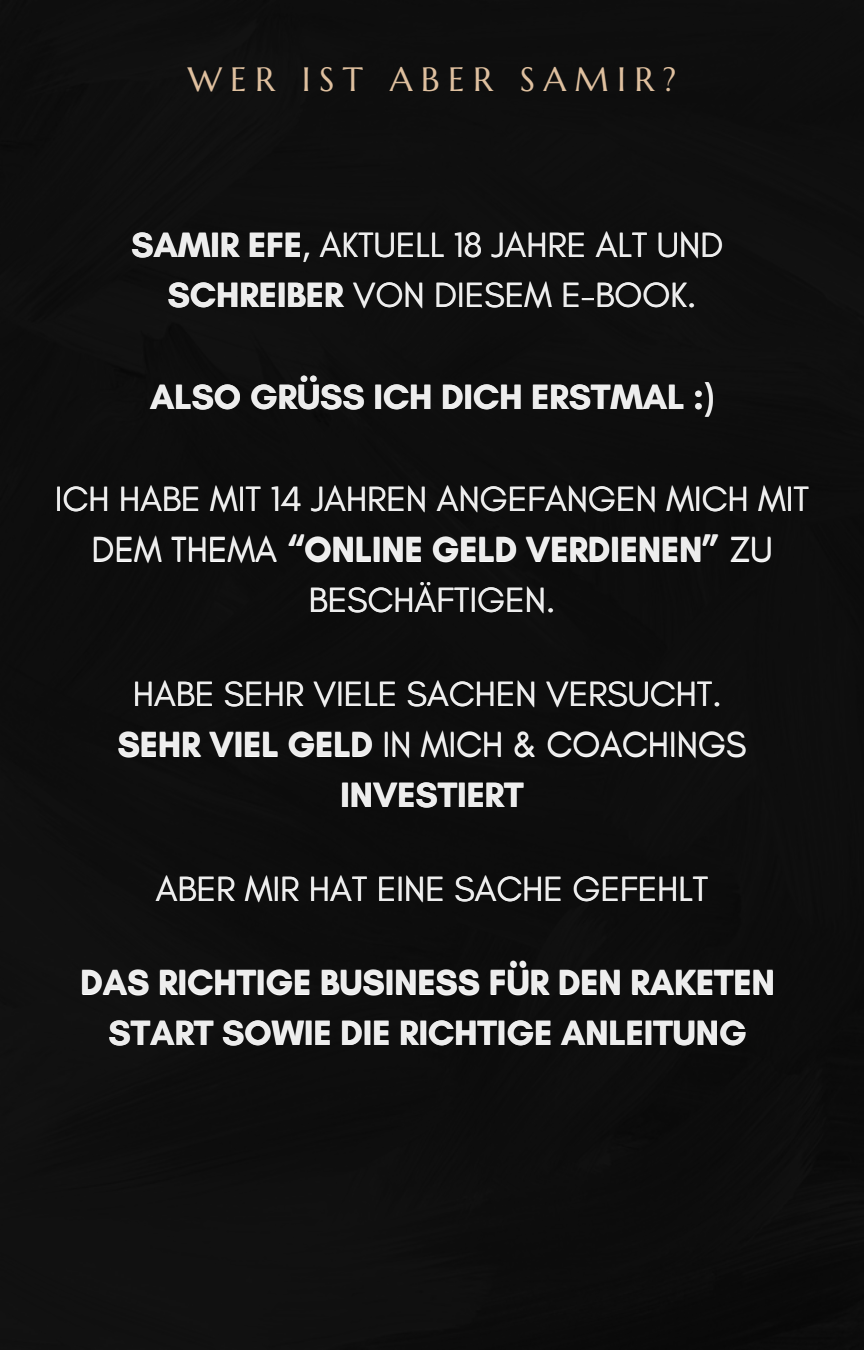
<style>
.page{position:relative;width:864px;height:1350px;background:#0e0e0e}
.page>*{position:absolute;margin:0;border:0;box-sizing:border-box;transform-origin:0 0}
.t1{font:35.55px/50.6px "Glacial Indifference";letter-spacing:-.005em;color:#ededed;text-align:center}
.t2{font:700 35.55px/50.6px "Glacial Indifference";letter-spacing:-.005em;color:#ededed;text-align:center}
.t3{font:33.75px "Marcellus";letter-spacing:.245em;color:#dfc09f}
.s1{font-weight:700}
.s2{color:#fff}
</style>
<div class="page">
<p class="t3" style="left:188px;top:58px;width:490px">WER IST ABER SAMIR?</p>
<p class="t1" style="left:131px;top:219px;width:594px"><span class="s1">SAMIR EFE</span>, AKTUELL 18 JAHRE ALT UND</p>
<h1 class="t1" style="left:168px;top:269px;width:530px"><span class="s1">SCHREIBER</span> VON DIESEM E-BOOK.</h1>
<p class="t2" style="left:150px;top:371px;width:566px">ALSO GRÜSS ICH DICH ERSTMAL :)</p>
<p class="t1" style="left:55px;top:473px;width:756px">ICH HABE MIT 14 JAHREN ANGEFANGEN MICH MIT</p>
<p class="t1" style="left:91px;top:524px;width:683px">DEM THEMA <span class="s1">“ONLINE GELD VERDIENEN”</span> <span class="s2">ZU<br></span>BESCHÄFTIGEN.</p>
<p class="t1" style="left:118px;top:668px;width:630px">HABE SEHR VIELE SACHEN VERSUCHT.<br><span class="s1">SEHR VIEL GELD</span> IN MICH &amp; COACHINGS<br><span class="s1">INVESTIERT</span></p>
<p class="t1" style="left:156px;top:863px;width:554px">ABER MIR HAT EINE SACHE GEFEHLT</p>
<p class="t2" style="left:80px;top:957px;width:696px">DAS RICHTIGE BUSINESS FÜR DEN RAKETEN<br>START SOWIE DIE RICHTIGE ANLEITUNG</p>
</div>
